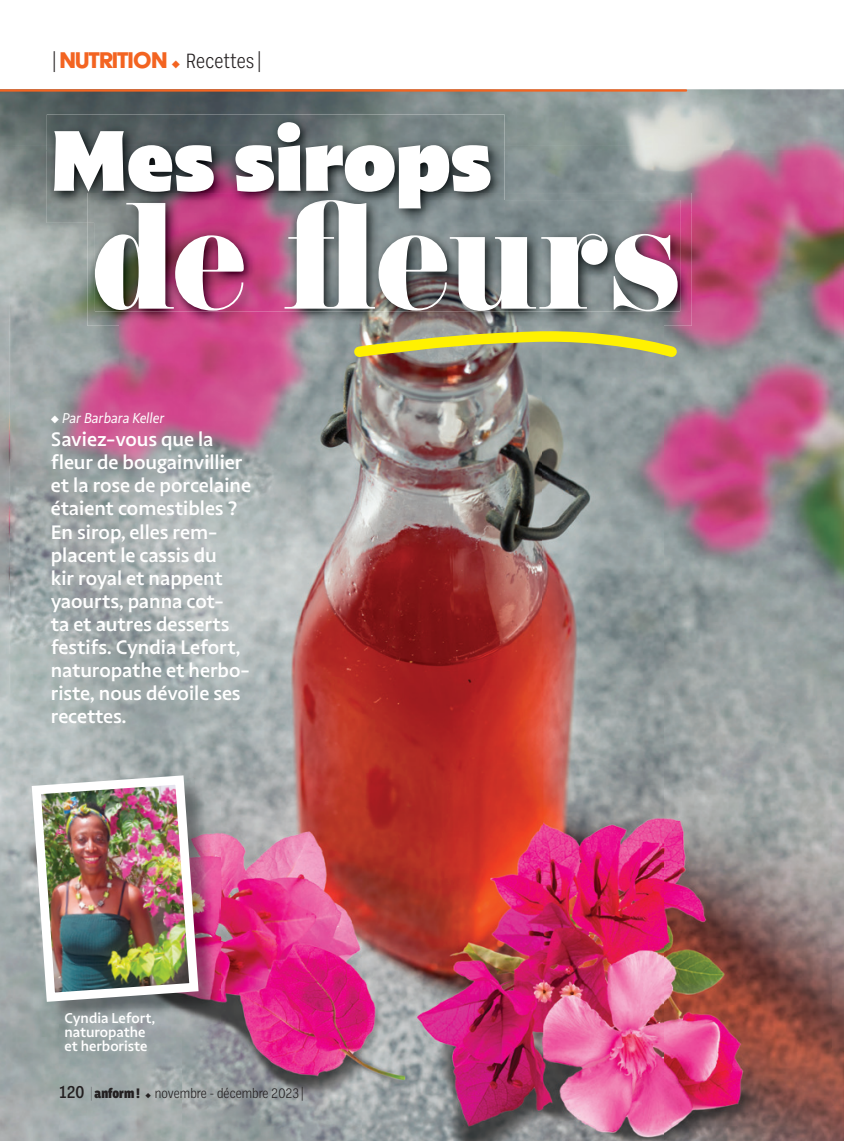
<style>
.page{position:relative;width:844px;height:1141px;background:#fff}
.page>*{position:absolute;margin:0;border:0;box-sizing:border-box;transform-origin:0 0}
.t1{font:132.3px "Eloquent JF Pro";letter-spacing:-.005em;color:#fff}
.t2{font:900 84px "Highgate";color:#fff}
.t3{font:26.25px "Acier BAT Text Solid";letter-spacing:-.05em;color:#f36421}
.t4{font:300 21px "Ballinger Condensed";color:#231f20}
.t5{font:600 19.25px/23.1px "Highgate";color:#fff}
.t6{font:600 14px/14px "Highgate";color:#fff}
.t7{font:300 14px "Ballinger Condensed";color:#231f20}
.t8{font:italic 14px "Highgate";color:#fff}
.s1{font-family:"Ballinger Condensed";font-weight:300;font-size:21px;color:#231f20}
.s2{color:#f36421}
.s3{font-weight:500;font-size:17.5px}
.s4{font-weight:100}
.s5{font-weight:900}
</style>
<div class="page">
<img style="left:0;top:89px;width:843px;height:61px">
<img style="left:0;top:150px;width:60px;height:991px">
<img style="left:504px;top:150px;width:339px;height:62px">
<img style="left:60px;top:223px;width:60px;height:548px">
<img style="left:663px;top:212px;width:180px;height:929px">
<img style="left:120px;top:326px;width:422px;height:505px">
<img style="left:542px;top:362px;width:121px;height:779px">
<img style="left:181px;top:831px;width:362px;height:310px">
<img style="left:832px;top:652px;width:11px;height:398px">
<img style="left:35px;top:778px;width:185px;height:245px">
<img style="left:27px;top:771px;width:176px;height:235px">
<svg style="left:0;top:89px;width:687px;height:3px;background:#d86b37"></svg>
<img style="left:87px;top:193px;width:604px;height:133px">
<img style="left:95px;top:200px;width:585px;height:111px">
<img style="left:47px;top:115px;width:457px;height:108px">
<img style="left:87px;top:193px;width:417px;height:30px">
<img style="left:95px;top:200px;width:409px;height:23px">
<svg style="left:349px;top:320px;width:333px;height:42px;background:#a9a76c"></svg>
<h3 class="t3" style="left:50px;top:46px;width:119px"><span class="s1">|</span>nutrition</h3>
<p class="t4" style="left:172px;top:49px;width:94px"><span class="s2">◆</span> Recettes|</p>
<h2 class="t2" style="left:51px;top:106px;width:442px">Mes sirops</h2>
<h1 class="t1" style="left:89px;top:186px;width:592px">de fleurs</h1>
<p class="t8" style="left:51px;top:409px;width:115px">◆ Par Barbara Keller</p>
<p class="t5" style="left:51px;top:428px;width:202px">Saviez-vous que la fleur de bougainvillier et la rose de porcelaine étaient comestibles ?<br>En sirop, elles rem&shy;placent le cassis du<br>kir royal et nappent yaourts, panna cot-<br>ta et autres desserts festifs. Cyndia Lefort, naturopathe et herbo&shy;riste, nous dévoile ses recettes.</p>
<p class="t6" style="left:64px;top:1011px;width:92px">Cyndia Lefort, naturopathe et herboriste</p>
<p class="t7" style="left:60px;top:1086px;width:248px"><span class="s3">120</span> <span class="s4">|</span><span class="s5">anform !</span> ◆ novembre - décembre 2023|</p>
</div>
